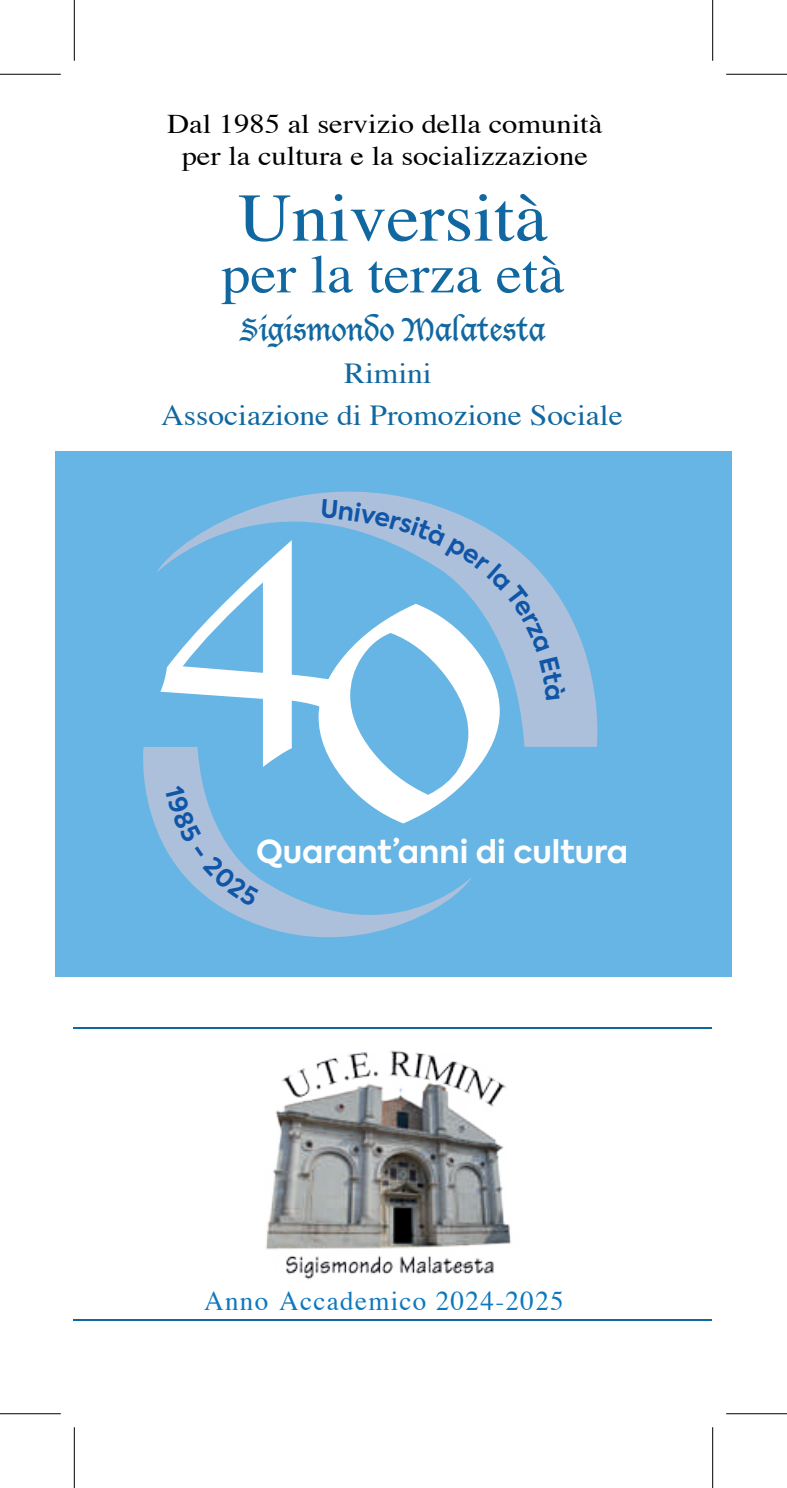
<style>
.page{position:relative;width:787px;height:1488px;background:#fff}
.page>*{position:absolute;margin:0;border:0;box-sizing:border-box;transform-origin:0 0}
.t1{font:387.68px "Lucida Blackletter";color:#fff}
.t2{font:319.05px "Lucida Blackletter";color:#fff}
.t3{font:68.4px "Times";color:#1168a1;scale:1.09 1}
.t4{font:53.77px "Times";color:#1168a1;scale:1.09 1}
.t5{font:700 31.5px "Axiforma";color:#fff}
.t6{font:31.5px "Lucida Blackletter";color:#1168a1}
.t7{font:29.03px/41.2px "Times";color:#1168a1;text-align:center;scale:1.09 1}
.t8{font:27px/32.4px "Times";color:#000001;text-align:center;scale:1.13 1}
.t9{font:27px "Times";letter-spacing:.05em;color:#0e78bd}
</style>
<div class="page">
<hr style="left:73px;top:1027px;width:638px;height:2px;background:#1168a1">
<hr style="left:73px;top:1319px;width:638px;height:2px;background:#1168a1">
<img style="left:265px;top:1050px;width:246px;height:230px">
<div style="left:55px;top:451px;width:676px;height:526px;background:#66b5e4"></div>
<svg style="left:157px;top:491px;width:441px;height:256px"></svg>
<svg style="left:143px;top:747px;width:329px;height:191px"></svg>
<hr style="left:0;top:74px;width:61px;height:1px;background:#000">
<hr style="left:726px;top:74px;width:60px;height:1px;background:#000">
<hr style="left:0;top:1413px;width:61px;height:1px;background:#000">
<hr style="left:726px;top:1413px;width:60px;height:1px;background:#000">
<hr style="left:74px;top:0;width:1px;height:61px;background:#000">
<hr style="left:74px;top:1427px;width:1px;height:61px;background:#000">
<hr style="left:712px;top:0;width:1px;height:61px;background:#000">
<hr style="left:712px;top:1427px;width:1px;height:61px;background:#000">
<svg style="left:321px;top:499px;width:244px;height:201px"></svg>
<svg style="left:165px;top:785px;width:95px;height:121px"></svg>
<p class="t8" style="left:167px;top:105px;width:386px">Dal 1985 al servizio della comunità per la cultura e la socializzazione</p>
<h3 class="t3" style="left:238px;top:154px;width:285px">Università</h3>
<h3 class="t4" style="left:221px;top:224px;width:316px">per la terza età</h3>
<p class="t6" style="left:240px;top:310px;width:306px">Sigismondo Malatesta</p>
<p class="t7" style="left:161px;top:351px;width:424px">Rimini<br>Associazione di Promozione Sociale</p>
<h2 class="t2" style="left:156px;top:411px;width:172px">4</h2>
<h1 class="t1" style="left:306px;top:447px;width:209px">0</h1>
<p class="t5" style="left:256px;top:830px;width:373px">Quarant’anni di cultura</p>
<p class="t9" style="left:204px;top:1275px;width:361px">Anno Accademico 2024-2025</p>
</div>
